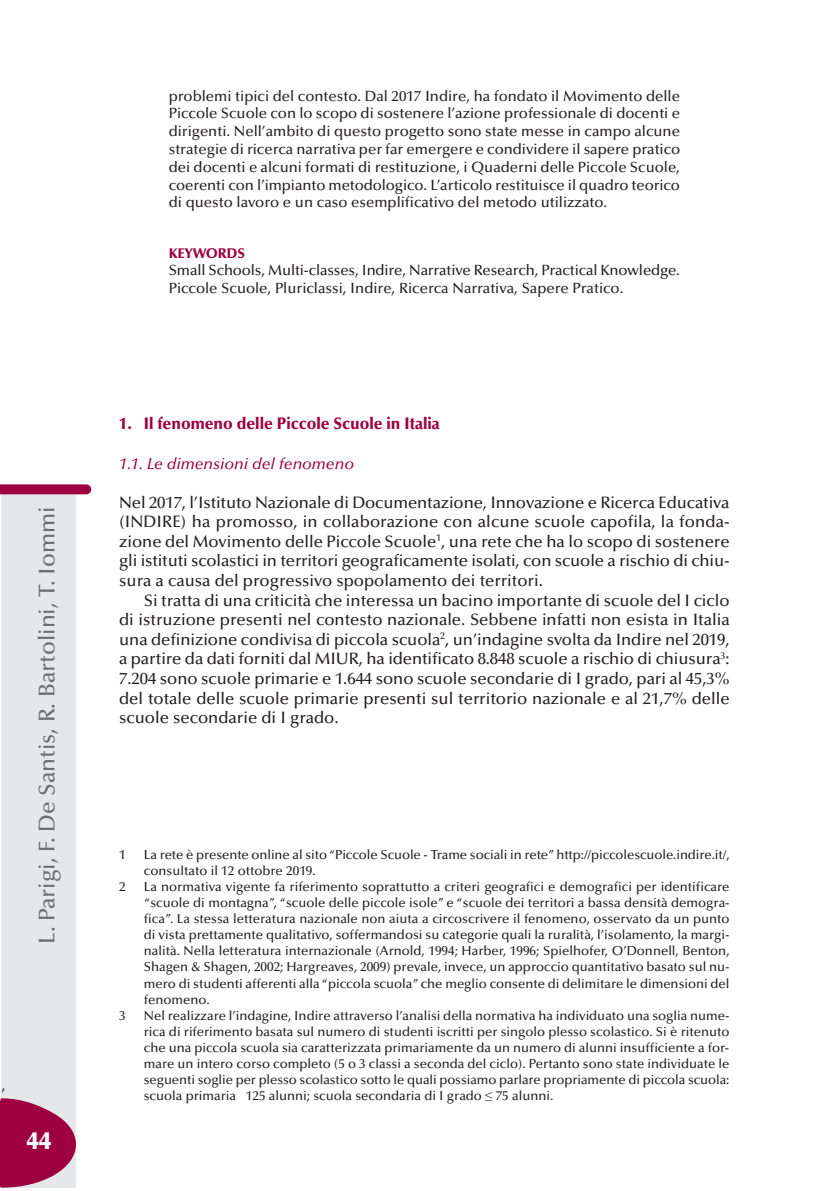
<style>
.page{position:relative;width:819px;height:1191px;background:#fff}
.page>*{position:absolute;margin:0;border:0;box-sizing:border-box;transform-origin:0 0}
.t1{font:900 24.5px "Optima";color:#fff}
.t2{font:500 22.75px "Optima";color:#6c6d70}
.t3{font:500 16.62px/19.6px "Optima";color:#231f20;text-align:justify}
.t4{font:900 16.62px "Optima";color:#9d0140;scale:.95 1}
.t5{font:italic 500 15.75px "Optima";color:#9d0140}
.t6{font:500 14.88px/17.8px "Optima";color:#231f20;text-align:justify}
.t7{font:900 14px "Optima";letter-spacing:-.01em;color:#9d0140}
.t8{font:500 13.12px/16.1px "Optima";color:#231f20;text-align:justify}
.s1{font-family:"Times New Roman";font-weight:400}
</style>
<div class="page">
<div style="left:2px;top:492px;width:74px;height:695px;background:#e6e7e9"></div>
<svg style="left:0;top:484px;width:91px;height:10px"></svg>
<svg style="left:0;top:1097px;width:76px;height:90px"></svg>
<h2 class="t2" style="left:38px;top:943px;width:439px;rotate:-90deg">L. Parigi, F. De Santis, R. Bartolini, T. Iommi</h2>
<p class="t6" style="left:2px;top:1077px;width:5px">,</p>
<h1 class="t1" style="left:27px;top:1131px;width:26px">44</h1>
<p class="t6" style="left:169px;top:88px;width:513px">problemi tipici del contesto. Dal 2017 Indire, ha fondato il Movimento delle Piccole Scuole con lo scopo di sostenere l’azione professionale di docenti e dirigenti. Nell’ambito di questo progetto sono state messe in campo alcune strategie di ricerca narrativa per far emergere e condividere il sapere pratico dei docenti e alcuni formati di restituzione, i Quaderni delle Piccole Scuole, coerenti con l’impianto metodologico. L’articolo restituisce il quadro teorico di questo lavoro e un caso esemplificativo del metodo utilizzato.</p>
<p class="t7" style="left:169px;top:248px;width:78px">KEYWORDS</p>
<p class="t6" style="left:169px;top:263px;width:512px">Small Schools, Multi-classes, Indire, Narrative Research, Practical Knowledge.<br>Piccole Scuole, Pluriclassi, Indire, Ricerca Narrativa, Sapere Pratico.</p>
<p class="t4" style="left:119px;top:417px;width:339px">1. Il fenomeno delle Piccole Scuole in Italia</p>
<p class="t5" style="left:119px;top:457px;width:236px">1.1. Le dimensioni del fenomeno</p>
<p class="t3" style="left:119px;top:494px;width:612px">Nel 2017, l’Istituto Nazionale di Documentazione, Innovazione e Ricerca Educativa (INDIRE) ha promosso, in collaborazione con alcune scuole capofila, la fonda&shy;zione del Movimento delle Piccole Scuole<sup>1</sup>, una rete che ha lo scopo di sostenere gli istituti scolastici in territori geograficamente isolati, con scuole a rischio di chiu&shy;sura a causa del progressivo spopolamento dei territori.</p>
<p class="t3" style="left:119px;top:592px;width:612px;text-indent:25px">Si tratta di una criticità che interessa un bacino importante di scuole del I ciclo di istruzione presenti nel contesto nazionale. Sebbene infatti non esista in Italia una definizione condivisa di piccola scuola<sup>2</sup>, un’indagine svolta da Indire nel 2019, a partire da dati forniti dal MIUR, ha identificato 8.848 scuole a rischio di chiusura<sup>3</sup>:<br>7.204 sono scuole primarie e 1.644 sono scuole secondarie di I grado, pari al 45,3% del totale delle scuole primarie presenti sul territorio nazionale e al 21,7% delle scuole secondarie di I grado.</p>
<p class="t8" style="left:119px;top:848px;width:8px">1</p>
<p class="t8" style="left:144px;top:848px;width:587px">La rete è presente online al sito “Piccole Scuole - Trame sociali in rete” http://piccolescuole.indire.it/, consultato il 12 ottobre 2019.</p>
<p class="t8" style="left:119px;top:880px;width:8px">2</p>
<p class="t8" style="left:144px;top:880px;width:587px">La normativa vigente fa riferimento soprattutto a criteri geografici e demografici per identificare “scuole di montagna”, “scuole delle piccole isole” e “scuole dei territori a bassa densità demogra&shy;fica”. La stessa letteratura nazionale non aiuta a circoscrivere il fenomeno, osservato da un punto di vista prettamente qualitativo, soffermandosi su categorie quali la ruralità, l’isolamento, la margi&shy;nalità. Nella letteratura internazionale (Arnold, 1994; Harber, 1996; Spielhofer, O’Donnell, Benton, Shagen &amp; Shagen, 2002; Hargreaves, 2009) prevale, invece, un approccio quantitativo basato sul nu&shy;mero di studenti afferenti alla “piccola scuola” che meglio consente di delimitare le dimensioni del fenomeno.</p>
<p class="t8" style="left:119px;top:1008px;width:8px">3</p>
<p class="t8" style="left:144px;top:1008px;width:587px">Nel realizzare l’indagine, Indire attraverso l’analisi della normativa ha individuato una soglia nume&shy;rica di riferimento basata sul numero di studenti iscritti per singolo plesso scolastico. Si è ritenuto che una piccola scuola sia caratterizzata primariamente da un numero di alunni insufficiente a for&shy;mare un intero corso completo (5 o 3 classi a seconda del ciclo). Pertanto sono state individuate le seguenti soglie per plesso scolastico sotto le quali possiamo parlare propriamente di piccola scuola: scuola primaria 125 alunni; scuola secondaria di I grado <span class="s1">≤</span> 75 alunni.</p>
</div>
